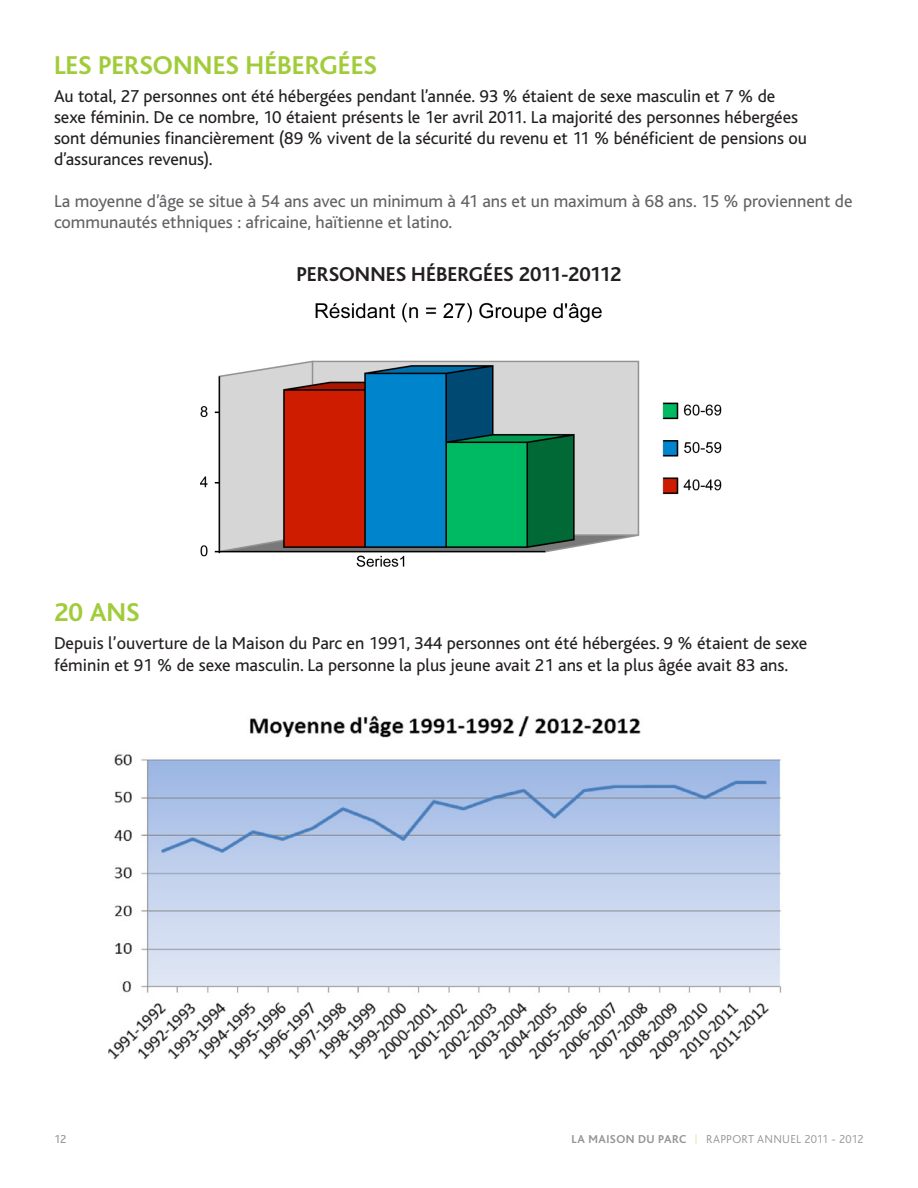
<style>
.page{position:relative;width:918px;height:1188px;background:#fff}
.page>*{position:absolute;margin:0;border:0;box-sizing:border-box;transform-origin:0 0}
.t1{font:700 27px "Bliss";color:#a1cc3a}
.t2{font:700 21px "Bliss";color:#231f20}
.t3{font:18px/21px "Bliss";color:#231f20}
.t4{font:18px/21px "Bliss";letter-spacing:-.005em;color:#636366}
.t5{font:300 12px "Bliss";letter-spacing:.02em;color:#939598}
.t6{font:12px "Bliss";color:#939598}
.s1{font-weight:700}
.s2{font-family:"Avant Garde";font-weight:200;color:#a1cc3a}
</style>
<div class="page">
<img style="left:200px;top:302px;width:522px;height:265px">
<img style="left:108px;top:716px;width:674px;height:344px">
<p class="t1" style="left:54px;top:51px;width:325px">LES PERSONNES H ÉBERGÉES</p>
<p class="t3" style="left:54px;top:86px;width:755px">Au total, 27 personnes ont été hébergées pendant l’année. 93 % étaient de sexe masculin et 7 % de sexe féminin. De ce nombre, 10 étaient présents le 1er avril 2011. La majorité des personnes hébergées sont démunies financièrement (89 % vivent de la sécurité du revenu et 11 % bénéficient de pensions ou d’assurances revenus).</p>
<p class="t4" style="left:54px;top:191px;width:800px">La moyenne d’âge se situe à 54 ans avec un minimum à 41 ans et un maximum à 68 ans. 15 % proviennent de communautés ethniques : africaine, haïtienne et latino.</p>
<p class="t2" style="left:297px;top:263px;width:326px">PERSONNES H ÉBERGÉES 2011-20112</p>
<p class="t1" style="left:54px;top:598px;width:87px">20 ANS</p>
<p class="t3" style="left:54px;top:633px;width:755px;line-height:21.6px">Depuis l’ouverture de la Maison du Parc en 1991, 344 personnes ont été hébergées. 9 % étaient de sexe féminin et 91 % de sexe masculin. La personne la plus jeune avait 21 ans et la plus âgée avait 83 ans.</p>
<p class="t6" style="left:54px;top:1133px;width:14px">12</p>
<p class="t5" style="left:571px;top:1133px;width:294px"><span class="s1">LA MAISON DU PARC</span> <span class="s2">|</span> RAPPORT ANNUEL 2011 - 2012</p>
</div>
